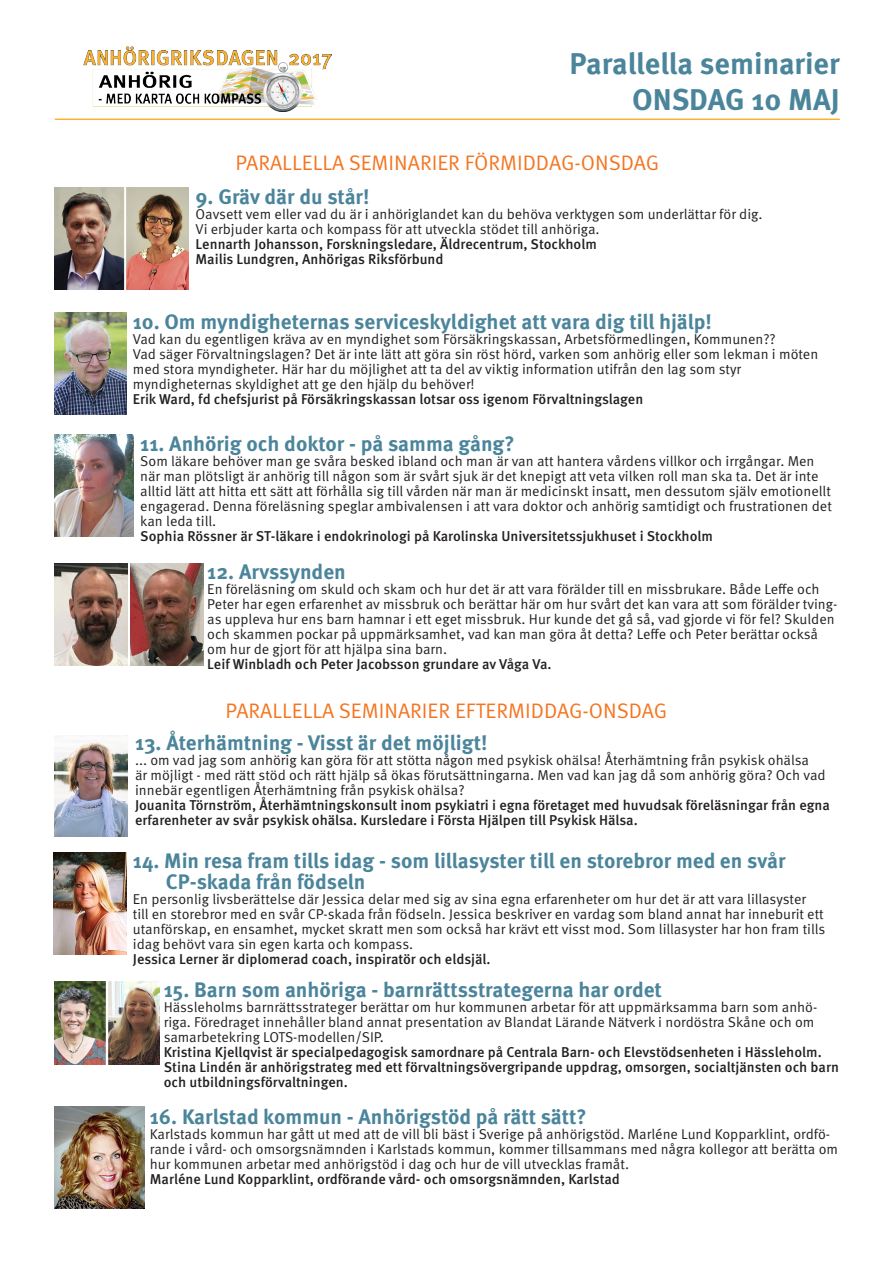
<style>
.page{position:relative;width:893px;height:1263px;background:#fff}
.page>*{position:absolute;margin:0;border:0;box-sizing:border-box;transform-origin:0 0}
.t1{font:700 30px "Meta OT";color:#4b859b}
.t2{font:700 21px "Meta OT";color:#4b859b}
.t3{font:21px "Meta OT Norm";color:#f47521}
.t4{font:14.25px/15px "Meta OT Norm";color:#231f20}
.t5{font:500 14.25px/15px "Meta OT";color:#231f20}
</style>
<div class="page">
<img style="left:54px;top:313px;width:73px;height:102px">
<img style="left:54px;top:187px;width:135px;height:102px">
<img style="left:55px;top:435px;width:79px;height:102px">
<img style="left:54px;top:563px;width:73px;height:102px">
<img style="left:130px;top:563px;width:74px;height:102px">
<img style="left:83px;top:47px;width:249px;height:65px">
<hr style="left:55px;top:119px;width:785px;height:1px;background:#f9b233">
<img style="left:54px;top:735px;width:73px;height:101px">
<img style="left:54px;top:981px;width:105px;height:83px">
<img style="left:54px;top:1107px;width:90px;height:102px">
<img style="left:54px;top:853px;width:73px;height:102px">
<p class="t1" style="left:569px;top:44px;width:272px">Parallella seminarier</p>
<p class="t1" style="left:632px;top:80px;width:209px">ONSDAG 10 MAJ</p>
<p class="t3" style="left:235px;top:150px;width:425px">PARALLELLA SEMINARIER FÖRMIDDAG-ONSDAG</p>
<p class="t2" style="left:196px;top:183px;width:175px">9. Gräv där du står!</p>
<p class="t4" style="left:196px;top:207px;width:568px">Oavsett vem eller vad du är i anhöriglandet kan du behöva verktygen som underlättar för dig.</p>
<p class="t4" style="left:196px;top:222px;width:405px">Vi erbjuder karta och kompass för att utveckla stödet till anhöriga.</p>
<p class="t5" style="left:196px;top:237px;width:403px">Lennarth Johansson, Forskningsledare, Äldrecentrum, Stockholm</p>
<p class="t5" style="left:196px;top:252px;width:249px">Mailis Lundgren, Anhörigas Riksförbund</p>
<p class="t2" style="left:133px;top:309px;width:581px">10. Om myndigheternas serviceskyldighet att vara dig till hjälp!</p>
<p class="t4" style="left:133px;top:332px;width:644px">Vad kan du egentligen kräva av en myndighet som Försäkringskassan, Arbetsförmedlingen, Kommunen??</p>
<p class="t4" style="left:133px;top:347px;width:687px">Vad säger Förvaltningslagen? Det är inte lätt att göra sin röst hörd, varken som anhörig eller som lekman i möten med stora myndigheter. Här har du möjlighet att ta del av viktig information utifrån den lag som styr</p>
<p class="t4" style="left:133px;top:377px;width:343px">myndigheternas skyldighet att ge den hjälp du behöver!</p>
<p class="t5" style="left:133px;top:392px;width:512px">Erik Ward, fd chefsjurist på Försäkringskassan lotsar oss igenom Förvaltningslagen</p>
<p class="t2" style="left:140px;top:430px;width:376px">11. Anhörig och doktor - på samma gång?</p>
<p class="t4" style="left:140px;top:453px;width:693px">Som läkare behöver man ge svåra besked ibland och man är van att hantera vårdens villkor och irrgångar. Men när man plötsligt är anhörig till någon som är svårt sjuk är det knepigt att veta vilken roll man ska ta. Det är inte alltid lätt att hitta ett sätt att förhålla sig till vården när man är medicinskt insatt, men dessutom själv emotionellt engagerad. Denna föreläsning speglar ambivalensen i att vara doktor och anhörig samtidigt och frustrationen det kan leda till.</p>
<p class="t5" style="left:140px;top:528px;width:574px">Sophia Rössner är ST-läkare i endokrinologi på Karolinska Universitetssjukhuset i Stockholm</p>
<p class="t2" style="left:207px;top:559px;width:140px">12. Arvssynden</p>
<p class="t4" style="left:207px;top:582px;width:632px">En föreläsning om skuld och skam och hur det är att vara förälder till en missbrukare. Både Leffe och Peter har egen erfarenhet av missbruk och berättar här om hur svårt det kan vara att som förälder tving&shy;as uppleva hur ens barn hamnar i ett eget missbruk. Hur kunde det gå så, vad gjorde vi för fel? Skulden och skammen pockar på uppmärksamhet, vad kan man göra åt detta? Leffe och Peter berättar också om hur de gjort för att hjälpa sina barn.</p>
<p class="t5" style="left:207px;top:657px;width:346px">Leif Winbladh och Peter Jacobsson grundare av Våga Va.</p>
<p class="t3" style="left:226px;top:698px;width:443px">PARALLELLA SEMINARIER EFTERMIDDAG-ONSDAG</p>
<p class="t2" style="left:135px;top:730px;width:354px">13. Återhämtning - Visst är det möjligt!</p>
<p class="t4" style="left:135px;top:753px;width:676px">... om vad jag som anhörig kan göra för att stötta någon med psykisk ohälsa! Återhämtning från psykisk ohälsa</p>
<p class="t4" style="left:135px;top:768px;width:692px">är möjligt - med rätt stöd och rätt hjälp så ökas förutsättningarna. Men vad kan jag då som anhörig göra? Och vad innebär egentligen Återhämtning från psykisk ohälsa?</p>
<p class="t5" style="left:135px;top:798px;width:696px">Jouanita Törnström, Återhämtningskonsult inom psykiatri i egna företaget med huvudsak föreläsningar från egna erfarenheter av svår psykisk ohälsa. Kursledare i Första Hjälpen till Psykisk Hälsa.</p>
<p class="t2" style="left:133px;top:848px;width:654px">14. Min resa fram tills idag - som lillasyster till en storebror med en svår</p>
<p class="t2" style="left:166px;top:869px;width:201px">CP-skada från födseln</p>
<p class="t4" style="left:133px;top:892px;width:694px">En personlig livsberättelse där Jessica delar med sig av sina egna erfarenheter om hur det är att vara lillasyster till en storebror med en svår CP-skada från födseln. Jessica beskriver en vardag som bland annat har inneburit ett utanförskap, en ensamhet, mycket skratt men som också har krävt ett visst mod. Som lillasyster har hon fram tills idag behövt vara sin egen karta och kompass.</p>
<p class="t5" style="left:133px;top:952px;width:359px">Jessica Lerner är diplomerad coach, inspiratör och eldsjäl.</p>
<p class="t2" style="left:164px;top:977px;width:500px">15. Barn som anhöriga - barnrättsstrategerna har ordet</p>
<p class="t4" style="left:164px;top:1000px;width:655px">Hässleholms barnrättsstrateger berättar om hur kommunen arbetar för att uppmärksamma barn som anhö&shy;riga. Föredraget innehåller bland annat presentation av Blandat Lärande Nätverk i nordöstra Skåne och om samarbetekring LOTS-modellen/SIP.</p>
<p class="t5" style="left:164px;top:1045px;width:659px">Kristina Kjellqvist är specialpedagogisk samordnare på Centrala Barn- och Elevstödsenheten i Hässleholm.</p>
<p class="t5" style="left:164px;top:1060px;width:677px">Stina Lindén är anhörigstrateg med ett förvaltningsövergripande uppdrag, omsorgen, socialtjänsten och barn och utbildningsförvaltningen.</p>
<p class="t2" style="left:150px;top:1103px;width:438px">16. Karlstad kommun - Anhörigstöd på rätt sätt?</p>
<p class="t4" style="left:150px;top:1126px;width:690px">Karlstads kommun har gått ut med att de vill bli bäst i Sverige på anhörigstöd. Marléne Lund Kopparklint, ordfö&shy;rande i vård- och omsorgsnämnden i Karlstads kommun, kommer tillsammans med några kollegor att berätta om hur kommunen arbetar med anhörigstöd i dag och hur de vill utvecklas framåt.</p>
<p class="t5" style="left:150px;top:1171px;width:471px">Marléne Lund Kopparklint, ordförande vård- och omsorgsnämnden, Karlstad</p>
</div>
